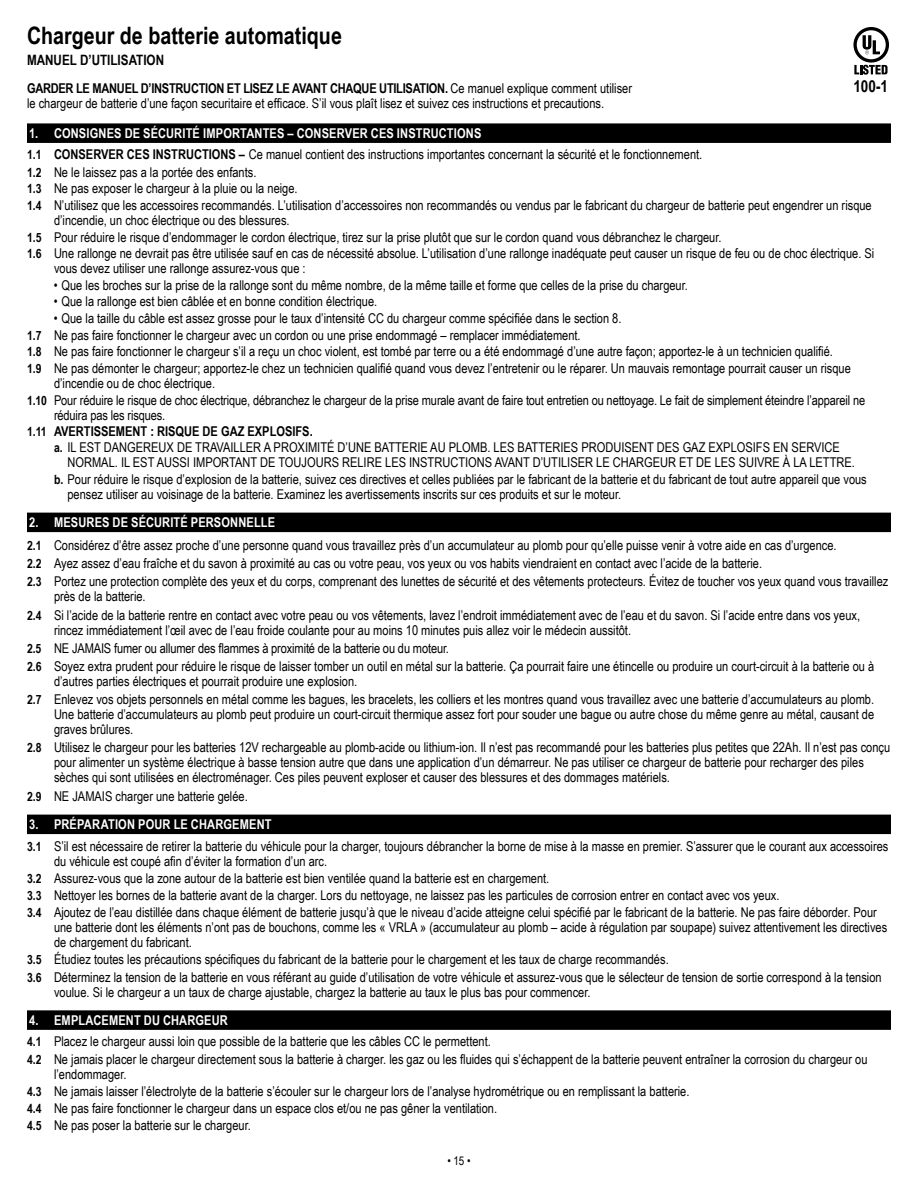
<style>
.page{position:relative;width:918px;height:1188px;background:#fff}
.page>*{position:absolute;margin:0;border:0;box-sizing:border-box;transform-origin:0 0}
.t1{font:700 24px "Arial Narrow";color:#000}
.t2{font:700 16.5px "Arial Narrow";color:#000}
.t3{font:700 14.25px "Arial Narrow";color:#000}
.t4{font:13.5px/16.6px "Arial Narrow";color:#000}
.t5{font:700 13.5px "Arial Narrow";color:#000}
.t6{font:12px "Arial Narrow";color:#000}
.s1{font-weight:700}
.s2{font-weight:700;color:#fff}
.s3{font-weight:700;font-size:12.75px}
.s4{font-size:12.75px}
</style>
<div class="page">
<div style="left:27px;top:123px;width:864px;height:20px;background:#000"></div>
<div style="left:27px;top:513px;width:864px;height:19px;background:#000"></div>
<div style="left:27px;top:815px;width:864px;height:19px;background:#000"></div>
<div style="left:27px;top:1010px;width:864px;height:20px;background:#000"></div>
<svg style="left:853px;top:27px;width:36px;height:48px"></svg>
<h1 class="t1" style="left:27px;top:18px;width:316px">Chargeur de batterie automatique</h1>
<p class="t3" style="left:27px;top:49px;width:139px">MANUEL D’UTILISATION</p>
<p class="t4" style="left:27px;top:80px;width:607px;line-height:15px"><span class="s1">GARDER LE MANUEL D’INSTRUCTION ET LISEZ LE AVANT CHAQUE UTILISATION.</span> Ce manuel explique comment utiliser le chargeur de batterie d’une façon securitaire et efficace. S’il vous plaît lisez et suivez ces instructions et precautions.</p>
<p class="t2" style="left:853px;top:73px;width:36px">100-1</p>
<p class="t4" style="left:27px;top:122px;width:677px;line-height:21px"><span class="s2">1. CONSIGNES DE SÉCURITÉ IMPORTANTES – CONSERVER CES INSTRUCTIONS<br></span><span class="s3">1.1</span> <span class="s1">CONSERVER CES INSTRUCTIONS –</span> Ce manuel contient des instructions importantes concernant la sécurité et le fonctionnement.</p>
<p class="t4" style="left:27px;top:163px;width:846px"><span class="s3">1.2</span> Ne le laissez pas a la portée des enfants.<br><span class="s3">1.3</span> Ne pas exposer le chargeur à la pluie ou la neige.<br><span class="s3">1.4</span> N’utilisez que les accessoires recommandés. L’utilisation d’accessoires non recommandés ou vendus par le fabricant du chargeur de batterie peut engendrer un risque</p>
<p class="t4" style="left:27px;top:211px;width:849px;text-indent:27px">d’incendie, un choc électrique ou des blessures.<br><span class="s3">1.5</span> Pour réduire le risque d’endommager le cordon électrique, tirez sur la prise plutôt que sur le cordon quand vous débranchez le chargeur.<br><span class="s3">1.6</span> Une rallonge ne devrait pas être utilisée sauf en cas de nécessité absolue. L’utilisation d’une rallonge inadéquate peut causer un risque de feu ou de choc électrique. Si</p>
<p class="t4" style="left:54px;top:260px;width:253px">vous devez utiliser une rallonge assurez-vous que :</p>
<p class="t4" style="left:54px;top:276px;width:636px">• Que les broches sur la prise de la rallonge sont du même nombre, de la même taille et forme que celles de la prise du chargeur.</p>
<p class="t4" style="left:54px;top:293px;width:325px">• Que la rallonge est bien câblée et en bonne condition électrique.</p>
<p class="t4" style="left:27px;top:309px;width:825px;text-indent:27px">• Que la taille du câble est assez grosse pour le taux d’intensité CC du chargeur comme spécifiée dans le section 8.<br><span class="s3">1.7</span> Ne pas faire fonctionner le chargeur avec un cordon ou une prise endommagé – remplacer immédiatement.<br><span class="s3">1.8</span> Ne pas faire fonctionner le chargeur s’il a reçu un choc violent, est tombé par terre ou a été endommagé d’une autre façon; apportez-le à un technicien qualifié.<br><span class="s3">1.9</span> Ne pas démonter le chargeur; apportez-le chez un technicien qualifié quand vous devez l’entretenir ou le réparer. Un mauvais remontage pourrait causer un risque</p>
<p class="t4" style="left:27px;top:374px;width:840px;text-indent:27px">d’incendie ou de choc électrique.<br><span class="s3">1.10</span> Pour réduire le risque de choc électrique, débranchez le chargeur de la prise murale avant de faire tout entretien ou nettoyage. Le fait de simplement éteindre l’appareil ne</p>
<p class="t4" style="left:54px;top:406px;width:113px">réduira pas les risques.</p>
<p class="t5" style="left:27px;top:421px;width:287px"><span class="s4">1.11</span> AVERTISSEMENT : RISQUE DE GAZ EXPLOSIFS.</p>
<p class="t4" style="left:54px;top:439px;width:788px"><span class="s3">a.</span> IL EST DANGEREUX DE TRAVAILLER A PROXIMITÉ D’UNE BATTERIE AU PLOMB. LES BATTERIES PRODUISENT DES GAZ EXPLOSIFS EN SERVICE</p>
<p class="t4" style="left:54px;top:454px;width:814px;text-align:center">NORMAL. IL EST AUSSI IMPORTANT DE TOUJOURS RELIRE LES INSTRUCTIONS AVANT D’UTILISER LE CHARGEUR ET DE LES SUIVRE À LA LETTRE.<br><span class="s3">b.</span> Pour réduire le risque d’explosion de la batterie, suivez ces directives et celles publiées par le fabricant de la batterie et du fabricant de tout autre appareil que vous</p>
<p class="t4" style="left:68px;top:485px;width:555px">pensez utiliser au voisinage de la batterie. Examinez les avertissements inscrits sur ces produits et sur le moteur.</p>
<p class="t4" style="left:27px;top:511px;width:811px;line-height:22.5px"><span class="s2">2. MESURES DE SÉCURITÉ PERSONNELLE<br></span><span class="s3">2.1</span> Considérez d’être assez proche d’une personne quand vous travaillez près d’un accumulateur au plomb pour qu’elle puisse venir à votre aide en cas d’urgence.</p>
<p class="t4" style="left:27px;top:554px;width:863px;line-height:18.3px"><span class="s3">2.2</span> Ayez assez d’eau fraîche et du savon à proximité au cas ou votre peau, vos yeux ou vos habits viendraient en contact avec l’acide de la batterie.<br><span class="s3">2.3</span> Portez une protection complète des yeux et du corps, comprenant des lunettes de sécurité et des vêtements protecteurs. Évitez de toucher vos yeux quand vous travaillez</p>
<p class="t4" style="left:27px;top:587px;width:835px;line-height:18.3px;text-indent:27px">près de la batterie.<br><span class="s3">2.4</span> Si l’acide de la batterie rentre en contact avec votre peau ou vos vêtements, lavez l’endroit immédiatement avec de l’eau et du savon. Si l’acide entre dans vos yeux,</p>
<p class="t4" style="left:27px;top:620px;width:849px;line-height:18.3px;text-indent:27px">rincez immédiatement l’œil avec de l’eau froide coulante pour au moins 10 minutes puis allez voir le médecin aussitôt.<br><span class="s3">2.5</span> NE JAMAIS fumer ou allumer des flammes à proximité de la batterie ou du moteur.<br><span class="s3">2.6</span> Soyez extra prudent pour réduire le risque de laisser tomber un outil en métal sur la batterie. Ça pourrait faire une étincelle ou produire un court-circuit à la batterie ou à</p>
<p class="t4" style="left:27px;top:672px;width:849px;line-height:18.3px;text-indent:27px">d’autres parties électriques et pourrait produire une explosion.<br><span class="s3">2.7</span> Enlevez vos objets personnels en métal comme les bagues, les bracelets, les colliers et les montres quand vous travaillez avec une batterie d’accumulateurs au plomb.</p>
<p class="t4" style="left:54px;top:706px;width:822px;line-height:15px">Une batterie d’accumulateurs au plomb peut produire un court-circuit thermique assez fort pour souder une bague ou autre chose du même genre au métal, causant de graves brûlures.</p>
<p class="t4" style="left:54px;top:740px;width:838px;line-height:15px;text-indent:-27px"><span class="s3">2.8</span> Utilisez le chargeur pour les batteries 12V rechargeable au plomb-acide ou lithium-ion. Il n’est pas recommandé pour les batteries plus petites que 22Ah. Il n’est pas conçu pour alimenter un système électrique à basse tension autre que dans une application d’un démarreur. Ne pas utiliser ce chargeur de batterie pour recharger des piles sèches qui sont utilisées en électroménager. Ces piles peuvent exploser et causer des blessures et des dommages matériels.</p>
<p class="t4" style="left:27px;top:787px;width:222px"><span class="s3">2.9</span> NE JAMAIS charger une batterie gelée.</p>
<p class="t4" style="left:27px;top:813px;width:863px;line-height:21.5px"><span class="s2">3. PRÉPARATION POUR LE CHARGEMENT<br></span><span class="s3">3.1</span> S’il est nécessaire de retirer la batterie du véhicule pour la charger, toujours débrancher la borne de mise à la masse en premier. S’assurer que le courant aux accessoires</p>
<p class="t4" style="left:27px;top:852px;width:851px;line-height:17.1px;text-indent:27px">du véhicule est coupé afin d’éviter la formation d’un arc.<br><span class="s3">3.2</span> Assurez-vous que la zone autour de la batterie est bien ventilée quand la batterie est en chargement.<br><span class="s3">3.3</span> Nettoyer les bornes de la batterie avant de la charger. Lors du nettoyage, ne laissez pas les particules de corrosion entrer en contact avec vos yeux.<br><span class="s3">3.4</span> Ajoutez de l’eau distillée dans chaque élément de batterie jusqu’à que le niveau d’acide atteigne celui spécifié par le fabricant de la batterie. Ne pas faire déborder. Pour</p>
<p class="t4" style="left:54px;top:919px;width:835px;line-height:15px">une batterie dont les éléments n’ont pas de bouchons, comme les « VRLA » (accumulateur au plomb – acide à régulation par soupape) suivez attentivement les directives de chargement du fabricant.</p>
<p class="t4" style="left:27px;top:951px;width:856px;line-height:17.1px"><span class="s3">3.5</span> Étudiez toutes les précautions spécifiques du fabricant de la batterie pour le chargement et les taux de charge recommandés.<br><span class="s3">3.6</span> Déterminez la tension de la batterie en vous référant au guide d’utilisation de votre véhicule et assurez-vous que le sélecteur de tension de sortie correspond à la tension</p>
<p class="t4" style="left:54px;top:983px;width:538px">voulue. Si le chargeur a un taux de charge ajustable, chargez la batterie au taux le plus bas pour commencer.</p>
<p class="t4" style="left:27px;top:1009px;width:465px;line-height:21.5px"><span class="s2">4. EMPLACEMENT DU CHARGEUR<br></span><span class="s3">4.1</span> Placez le chargeur aussi loin que possible de la batterie que les câbles CC le permettent.</p>
<p class="t4" style="left:54px;top:1051px;width:815px;line-height:15px;text-indent:-27px"><span class="s3">4.2</span> Ne jamais placer le chargeur directement sous la batterie à charger. les gaz ou les fluides qui s’échappent de la batterie peuvent entraîner la corrosion du chargeur ou l’endommager.</p>
<p class="t4" style="left:27px;top:1082px;width:664px;line-height:17.1px"><span class="s3">4.3</span> Ne jamais laisser l’électrolyte de la batterie s’écouler sur le chargeur lors de l’analyse hydrométrique ou en remplissant la batterie.<br><span class="s3">4.4</span> Ne pas faire fonctionner le chargeur dans un espace clos et/ou ne pas gêner la ventilation.<br><span class="s3">4.5</span> Ne pas poser la batterie sur le chargeur.</p>
<p class="t6" style="left:447px;top:1152px;width:25px">• 15 •</p>
</div>
